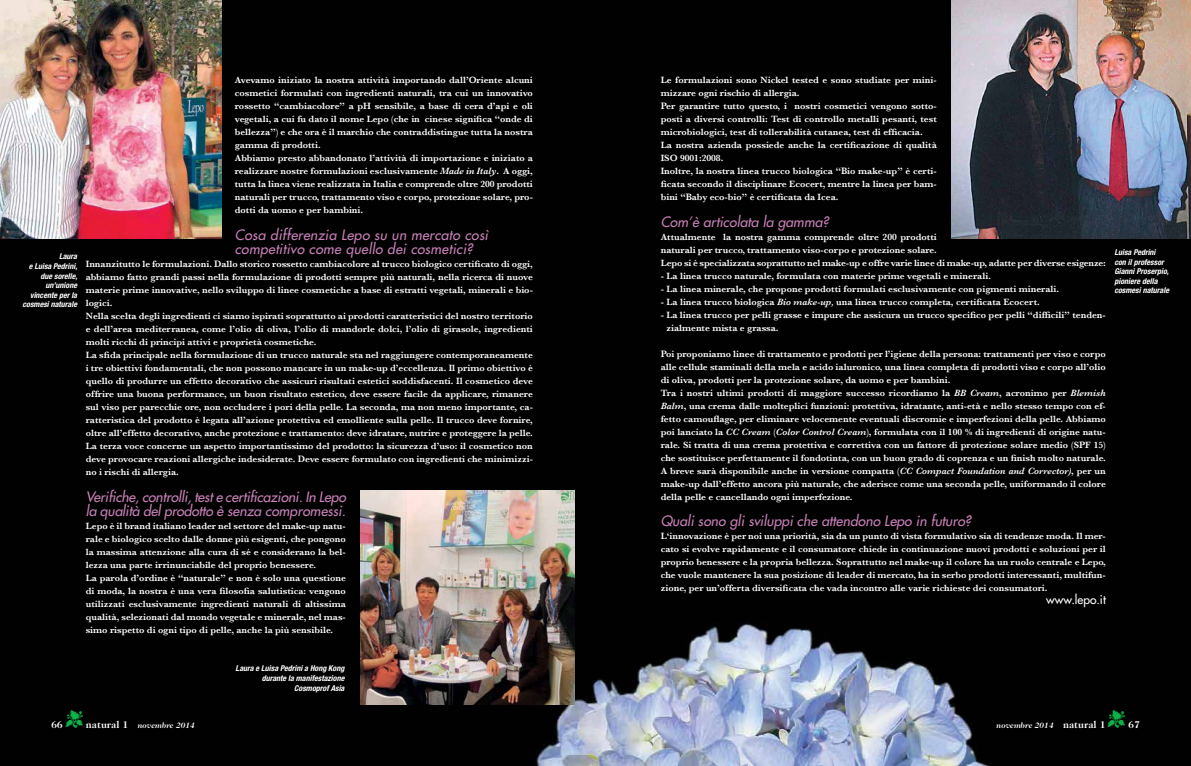
<style>
.page{position:relative;width:1191px;height:766px;background:#fff}
.page>*{position:absolute;margin:0;border:0;box-sizing:border-box;transform-origin:0 0}
.t1{font:italic 14px/14px "Futura";color:#c77fb6}
.t2{font:italic 14px/14px "Futura";letter-spacing:.02em;color:#c77fb6}
.t3{font:12px "Futura";color:#fff}
.t4{font:700 10px "Caslon 224 IT Cby BT";color:#fff}
.t5{font:600 9.5px/13px "Baskerville";color:#fff}
.t6{font:italic 700 condensed 8px/9.6px "Helvetica Neue";color:#fff;text-align:right}
.t7{font:italic 700 8px "Caslon 224 IT Cby BT";color:#fff}
.s1{font-style:italic}
.s2{color:#0db14b}
.s3{font-style:normal;font-size:10px}
</style>
<div class="page">
<div style="left:0;top:0;width:1191px;height:765px;background:#010101"></div>
<img style="left:360px;top:490px;width:215px;height:214px">
<img style="left:0;top:0;width:222px;height:239px">
<img style="left:951px;top:0;width:240px;height:238px">
<p class="t6" style="left:22px;top:251px;width:56px">Laura<br>e Luisa Pedrini, due sorelle, un’unione vincente per la cosmesi naturale</p>
<p class="t5" style="left:235px;top:73px;width:300px">Avevamo iniziato la nostra attività importando dall’Oriente alcuni cosmetici formulati con ingredienti naturali, tra cui un innovativo rossetto “cambiacolore” a pH sensibile, a base di cera d’api e oli vegetali, a cui fu dato il nome Lepo (che in cinese significa “onde di bellezza”) e che ora è il marchio che contraddistingue tutta la nostra gamma di prodotti.<br>Abbiamo presto abbandonato l’attività di importazione e iniziato a realizzare nostre formulazioni esclusivamente <span class="s1">Made in Italy</span>. A oggi, tutta la linea viene realizzata in Italia e comprende oltre 200 prodotti naturali per trucco, trattamento viso e corpo, protezione solare, pro&shy;dotti da uomo e per bambini.</p>
<h1 class="t2" style="left:235px;top:228px;width:255px">Cosa differenzia Lepo su un mercato così competitivo come quello dei cosmetici?</h1>
<p class="t5" style="left:86px;top:257px;width:449px">Innanzitutto le formulazioni. Dallo storico rossetto cambiacolore al trucco biologico certificato di oggi, abbiamo fatto grandi passi nella formulazione di prodotti sempre più naturali, nella ricerca di nuove materie prime innovative, nello sviluppo di linee cosmetiche a base di estratti vegetali, minerali e bio&shy;logici.<br>Nella scelta degli ingredienti ci siamo ispirati soprattutto ai prodotti caratteristici del nostro territorio e dell’area mediterranea, come l’olio di oliva, l’olio di mandorle dolci, l’olio di girasole, ingredienti molti ricchi di principi attivi e proprietà cosmetiche.<br>La sfida principale nella formulazione di un trucco naturale sta nel raggiungere contemporaneamente i tre obiettivi fondamentali, che non possono mancare in un make-up d’eccellenza. Il primo obiettivo è quello di produrre un effetto decorativo che assicuri risultati estetici soddisfacenti. Il cosmetico deve offrire una buona performance, un buon risultato estetico, deve essere facile da applicare, rimanere sul viso per parecchie ore, non occludere i pori della pelle. La seconda, ma non meno importante, ca&shy;ratteristica del prodotto è legata all’azione protettiva ed emolliente sulla pelle. Il trucco deve fornire, oltre all’effetto decorativo, anche protezione e trattamento: deve idratare, nutrire e proteggere la pelle.<br>La terza voce concerne un aspetto importantissimo del prodotto: la sicurezza d’uso: il cosmetico non deve provocare reazioni allergiche indesiderate. Deve essere formulato con ingredienti che minimizzi&shy;no i rischi di allergia.</p>
<h1 class="t1" style="left:86px;top:490px;width:262px">Verifiche, controlli, test e certificazioni. In Lepo la qualità del prodotto è senza compromessi.</h1>
<p class="t5" style="left:86px;top:519px;width:262px">Lepo è il brand italiano leader nel settore del make-up natu&shy;rale e biologico scelto dalle donne più esigenti, che pongono la massima attenzione alla cura di sé e considerano la bel&shy;lezza una parte irrinunciabile del proprio benessere.<br>La parola d’ordine è “naturale” e non è solo una questione di moda, la nostra è una vera filosofia salutistica: vengono utilizzati esclusivamente ingredienti naturali di altissima qualità, selezionati dal mondo vegetale e minerale, nel mas&shy;simo rispetto di ogni tipo di pelle, anche la più sensibile.</p>
<p class="t6" style="left:236px;top:663px;width:110px">Laura e Luisa Pedrini a Hong Kong durante la manifestazione<br>Cosmoprof Asia</p>
<p class="t5" style="left:660px;top:73px;width:278px">Le formulazioni sono Nickel tested e sono studiate per mini&shy;mizzare ogni rischio di allergia.<br>Per garantire tutto questo, i nostri cosmetici vengono sotto&shy;posti a diversi controlli: Test di controllo metalli pesanti, test microbiologici, test di tollerabilità cutanea, test di efficacia.<br>La nostra azienda possiede anche la certificazione di qualità ISO 9001:2008.<br>Inoltre, la nostra linea trucco biologica “Bio make-up” è certi&shy;ficata secondo il disciplinare Ecocert, mentre la linea per bam&shy;bini “Baby eco-bio” è certificata da Icea.</p>
<h1 class="t1" style="left:660px;top:215px;width:170px">Com’è articolata la gamma?</h1>
<p class="t5" style="left:660px;top:230px;width:447px">Attualmente la nostra gamma comprende oltre 200 prodotti<br>naturali per trucco, trattamento viso-corpo e protezione solare.<br>Lepo si è specializzata soprattutto nel make-up e offre varie linee di make-up, adatte per diverse esigenze:</p>
<p class="t5" style="left:660px;top:269px;width:332px">- La linea trucco naturale, formulata con materie prime vegetali e minerali.</p>
<p class="t5" style="left:660px;top:282px;width:400px">- La linea minerale, che propone prodotti formulati esclusivamente con pigmenti minerali.</p>
<p class="t5" style="left:660px;top:295px;width:380px">- La linea trucco biologica <span class="s1">Bio make-up,</span> una linea trucco completa, certificata Ecocert.</p>
<p class="t5" style="left:666px;top:308px;width:441px;text-indent:-6px">- La linea trucco per pelli grasse e impure che assicura un trucco specifico per pelli “difficili” tenden&shy;zialmente mista e grassa.</p>
<p class="t5" style="left:660px;top:347px;width:447px">Poi proponiamo linee di trattamento e prodotti per l’igiene della persona: trattamenti per viso e corpo alle cellule staminali della mela e acido ialuronico, una linea completa di prodotti viso e corpo all’olio di oliva, prodotti per la protezione solare, da uomo e per bambini.<br>Tra i nostri ultimi prodotti di maggiore successo ricordiamo la <span class="s1">BB Cream</span>, acronimo per <span class="s1">Blemish Balm</span>, una crema dalle molteplici funzioni: protettiva, idratante, anti-età e nello stesso tempo con ef&shy;fetto camouflage, per eliminare velocemente eventuali discromie e imperfezioni della pelle. Abbiamo poi lanciato la <span class="s1">CC Cream</span> (<span class="s1">Color Control Cream</span>), formulata con il 100 % di ingredienti di origine natu&shy;rale. Si tratta di una crema protettiva e correttiva con un fattore di protezione solare medio (SPF 15) che sostituisce perfettamente il fondotinta, con un buon grado di coprenza e un finish molto naturale.<br>A breve sarà disponibile anche in versione compatta (<span class="s1">CC Compact Foundation and Corrector)</span>, per un make-up dall’effetto ancora più naturale, che aderisce come una seconda pelle, uniformando il colore della pelle e cancellando ogni imperfezione.</p>
<h1 class="t1" style="left:660px;top:514px;width:312px">Quali sono gli sviluppi che attendono Lepo in futuro?</h1>
<p class="t5" style="left:660px;top:529px;width:447px;text-align:justify">L‘innovazione è per noi una priorità, sia da un punto di vista formulativo sia di tendenze moda. Il mer&shy;cato si evolve rapidamente e il consumatore chiede in continuazione nuovi prodotti e soluzioni per il proprio benessere e la propria bellezza. Soprattutto nel make-up il colore ha un ruolo centrale e Lepo, che vuole mantenere la sua posizione di leader di mercato, ha in serbo prodotti interessanti, multifun&shy;zione, per un’offerta diversificata che vada incontro alle varie richieste dei consumatori.</p>
<p class="t3" style="left:1046px;top:592px;width:61px">www.lepo.it</p>
<p class="t6" style="left:1114px;top:247px;width:56px;text-align:left">Luisa Pedrini con il professor<br>Gianni Proserpio, pioniere della cosmesi naturale</p>
<p class="t4" style="left:51px;top:717px;width:13px">66</p>
<p class="t7" style="left:66px;top:719px;width:131px"><span class="s2">▼</span> <span class="s3">natural 1</span> novembre 2014</p>
<p class="t7" style="left:996px;top:719px;width:110px">novembre 2014 <span class="s3">natural 1</span></p>
<p class="t4" style="left:1108px;top:717px;width:33px"><span class="s2">▼</span> 67</p>
</div>
